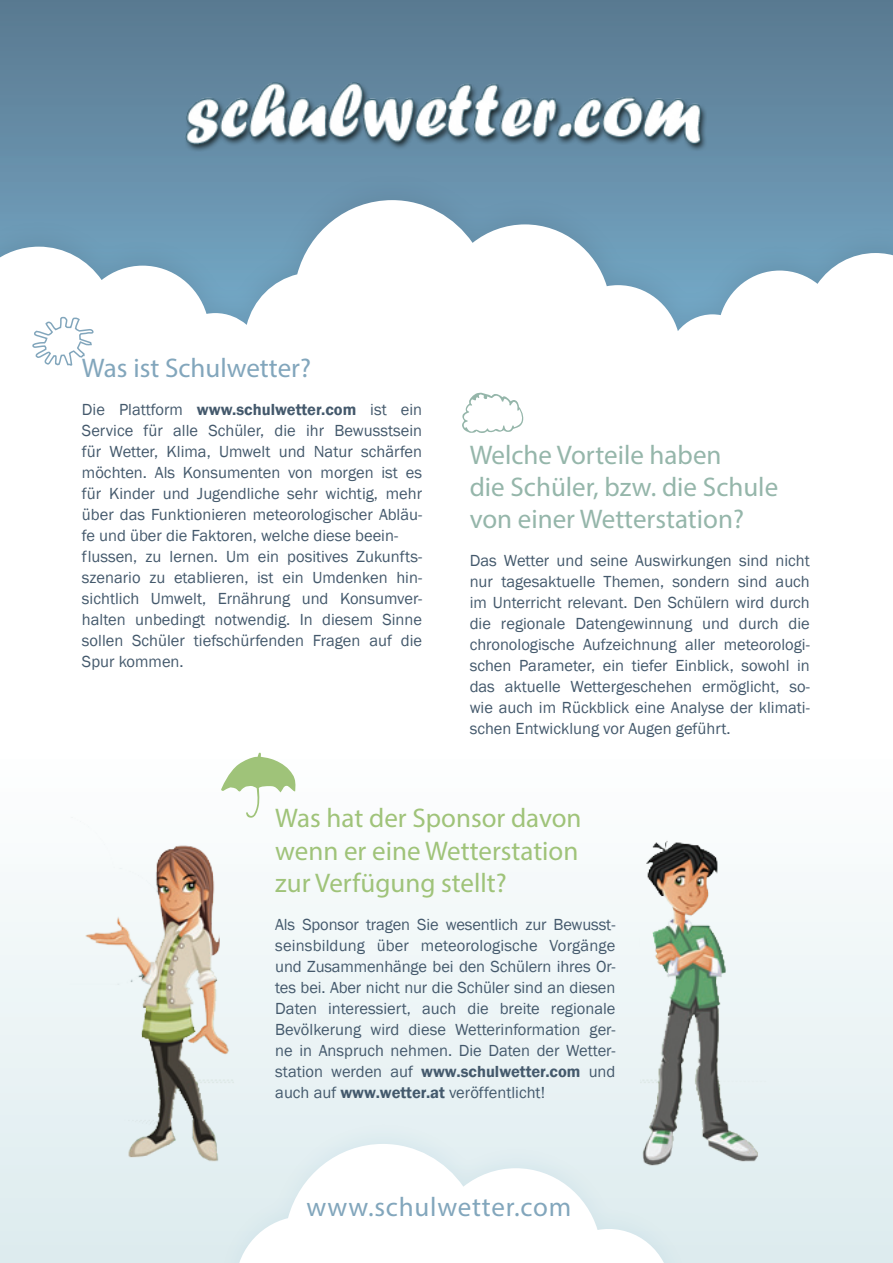
<style>
.page{position:relative;width:893px;height:1263px;background:#fff}
.page>*{position:absolute;margin:0;border:0;box-sizing:border-box;transform-origin:0 0}
.t1{font:27px/32.4px "Myriad Pro";color:#95b6aa}
.t2{font:27px/32.4px "Myriad Pro";color:#9fc379;text-align:justify}
.t3{font:27px "Myriad Pro";letter-spacing:.015em;color:#82a6bc}
.t4{font:16.5px/21px "Franklin Gothic";color:#44596c;text-align:justify}
.s1{font-weight:600}
</style>
<div class="page">
<svg style="left:0;top:0;width:893px;height:171px;background:#5f839b"></svg>
<div style="left:0;top:171px;width:893px;height:260px;background:#6a94af"></div>
<svg style="left:0;top:200px;width:893px;height:174px;fill:#fff"></svg>
<img style="left:102px;top:82px;width:664px;height:74px">
<div style="left:0;top:374px;width:893px;height:889px;background:linear-gradient(to bottom,#fff,#e2eef1)"></div>
<img style="left:640px;top:811px;width:127px;height:375px">
<img style="left:69px;top:811px;width:166px;height:375px">
<div style="left:216px;top:1120px;width:473px;height:143px;background:#e4f0f2"></div>
<svg style="left:235px;top:1144px;width:436px;height:119px;fill:#fff"></svg>
<svg style="left:221px;top:753px;width:75px;height:65px"></svg>
<svg style="left:462px;top:393px;width:64px;height:40px;background:#f0f5f3"></svg>
<svg style="left:32px;top:317px;width:62px;height:49px;background:#e9eff3"></svg>
<h1 class="t3" style="left:82px;top:351px;width:231px">Was ist Schulwetter?</h1>
<p class="t4" style="left:82px;top:399px;width:342px;text-align:left">Die Plattform <span class="s1">www.schulwetter.com</span> ist ein Service für alle Schüler, die ihr Bewusstsein für Wetter, Klima, Umwelt und Natur schärfen möchten. Als Konsumenten von morgen ist es für Kinder und Jugendliche sehr wichtig, mehr über das Funktionieren meteorologischer Abläu&shy;fe und über die Faktoren, welche diese beein&shy;flussen, zu lernen. Um ein positives Zukunfts&shy;szenario zu etablieren, ist ein Umdenken hin&shy;sichtlich Umwelt, Ernährung und Konsumver&shy;halten unbedingt notwendig. In diesem Sinne sollen Schüler tiefschürfenden Fragen auf die Spur kommen.</p>
<h1 class="t1" style="left:470px;top:438px;width:310px">Welche Vorteile haben<br>die Schüler, bzw. die Schule von einer Wetterstation?</h1>
<p class="t4" style="left:470px;top:551px;width:342px">Das Wetter und seine Auswirkungen sind nicht nur tagesaktuelle Themen, sondern sind auch im Unterricht relevant. Den Schülern wird durch die regionale Datengewinnung und durch die chronologische Aufzeichnung aller meteorologi&shy;schen Parameter, ein tiefer Einblick, sowohl in das aktuelle Wettergeschehen ermöglicht, so&shy;wie auch im Rückblick eine Analyse der klimati&shy;schen Entwicklung vor Augen geführt.</p>
<h1 class="t2" style="left:275px;top:802px;width:308px">Was hat der Sponsor davon wenn er eine Wetterstation zur Verfügung stellt?</h1>
<p class="t4" style="left:275px;top:915px;width:342px">Als Sponsor tragen Sie wesentlich zur Bewusst&shy;seinsbildung über meteorologische Vorgänge und Zusammenhänge bei den Schülern ihres Or&shy;tes bei. Aber nicht nur die Schüler sind an diesen Daten interessiert, auch die breite regionale Bevölkerung wird diese Wetterinformation ger&shy;ne in Anspruch nehmen. Die Daten der Wetter&shy;station werden auf <span class="s1">www.schulwetter.com</span> und auch auf <span class="s1">www.wetter.at</span> veröffentlicht!</p>
<h1 class="t3" style="left:306px;top:1190px;width:267px">www.schulwetter.com</h1>
</div>
